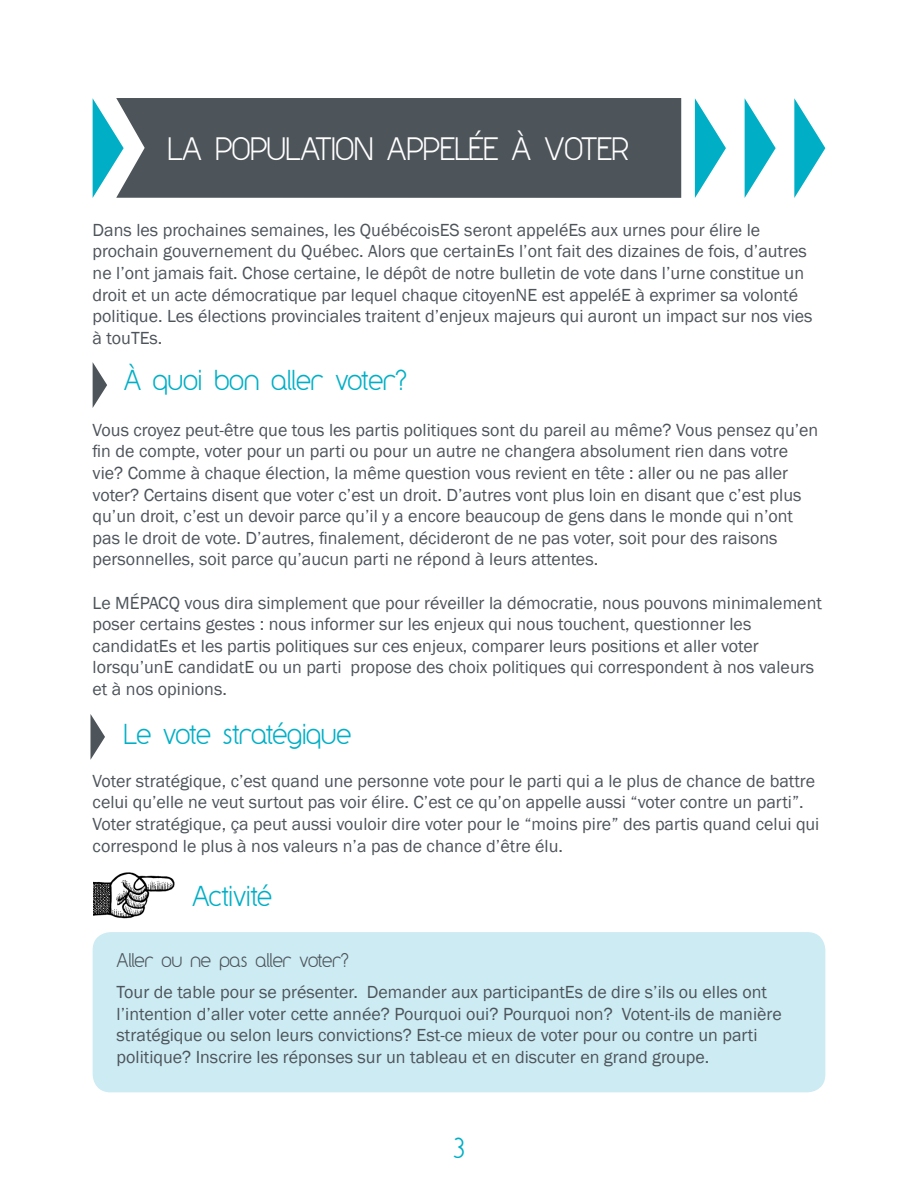
<style>
.page{position:relative;width:918px;height:1188px;background:#fff}
.page>*{position:absolute;margin:0;border:0;box-sizing:border-box;transform-origin:0 0}
.t1{font:27px "Y2 K Neophyte";color:#fff}
.t2{font:24px "Y2 K Neophyte";color:#00afc6}
.t3{font:18px/21.6px "Franklin Gothic";color:#4d545a}
.t4{font:16.5px "Y2 K Neophyte";color:#4d545a}
</style>
<div class="page">
<div style="left:124px;top:98px;width:557px;height:100px;background:#4d545a"></div>
<svg style="left:93px;top:98px;width:31px;height:100px"></svg>
<svg style="left:695px;top:98px;width:31px;height:100px"></svg>
<svg style="left:745px;top:99px;width:31px;height:99px"></svg>
<svg style="left:794px;top:98px;width:31px;height:100px"></svg>
<div style="left:93px;top:932px;width:732px;height:160px;background:#cdebf3;border-radius:18px"></div>
<svg style="left:93px;top:363px;width:14px;height:44px"></svg>
<svg style="left:90px;top:714px;width:15px;height:46px"></svg>
<img style="left:93px;top:872px;width:81px;height:47px">
<p class="t1" style="left:168px;top:130px;width:463px">LA POPULATION APPELÉE À VOTER</p>
<p class="t3" style="left:93px;top:219px;width:722px">Dans les prochaines semaines, les QuébécoisES seront appeléEs aux urnes pour élire le prochain gouvernement du Québec. Alors que certainEs l’ont fait des dizaines de fois, d’autres ne l’ont jamais fait. Chose certaine, le dépôt de notre bulletin de vote dans l’urne constitue un droit et un acte démocratique par lequel chaque citoyenNE est appeléE à exprimer sa volonté politique. Les élections provinciales traitent d’enjeux majeurs qui auront un impact sur nos vies à touTEs.</p>
<p class="t2" style="left:124px;top:364px;width:284px">À quoi bon aller voter?</p>
<p class="t3" style="left:93px;top:419px;width:727px">Vous croyez peut-être que tous les partis politiques sont du pareil au même? Vous pensez qu’en fin de compte, voter pour un parti ou pour un autre ne changera absolument rien dans votre vie? Comme à chaque élection, la même question vous revient en tête : aller ou ne pas aller voter? Certains disent que voter c’est un droit. D’autres vont plus loin en disant que c’est plus qu’un droit, c’est un devoir parce qu’il y a encore beaucoup de gens dans le monde qui n’ont pas le droit de vote. D’autres, finalement, décideront de ne pas voter, soit pour des raisons personnelles, soit parce qu’aucun parti ne répond à leurs attentes.</p>
<p class="t3" style="left:93px;top:592px;width:731px">Le MÉPACQ vous dira simplement que pour réveiller la démocratie, nous pouvons minimalement poser certains gestes : nous informer sur les enjeux qui nous touchent, questionner les candidatEs et les partis politiques sur ces enjeux, comparer leurs positions et aller voter lorsqu’unE candidatE ou un parti propose des choix politiques qui correspondent à nos valeurs et à nos opinions.</p>
<p class="t2" style="left:124px;top:718px;width:229px">Le vote stratégique</p>
<p class="t3" style="left:93px;top:770px;width:728px">Voter stratégique, c’est quand une personne vote pour le parti qui a le plus de chance de battre celui qu’elle ne veut surtout pas voir élire. C’est ce qu’on appelle aussi “voter contre un parti”.<br>Voter stratégique, ça peut aussi vouloir dire voter pour le “moins pire” des partis quand celui qui correspond le plus à nos valeurs n’a pas de chance d’être élu.</p>
<p class="t2" style="left:192px;top:879px;width:81px">Activité</p>
<p class="t4" style="left:117px;top:949px;width:233px">Aller ou ne pas aller voter?</p>
<p class="t3" style="left:117px;top:982px;width:667px">Tour de table pour se présenter. Demander aux participantEs de dire s’ils ou elles ont l’intention d’aller voter cette année? Pourquoi oui? Pourquoi non? Votent-ils de manière stratégique ou selon leurs convictions? Est-ce mieux de voter pour ou contre un parti politique? Inscrire les réponses sur un tableau et en discuter en grand groupe.</p>
<h2 class="t2" style="left:453px;top:1132px;width:13px">3</h2>
</div>
